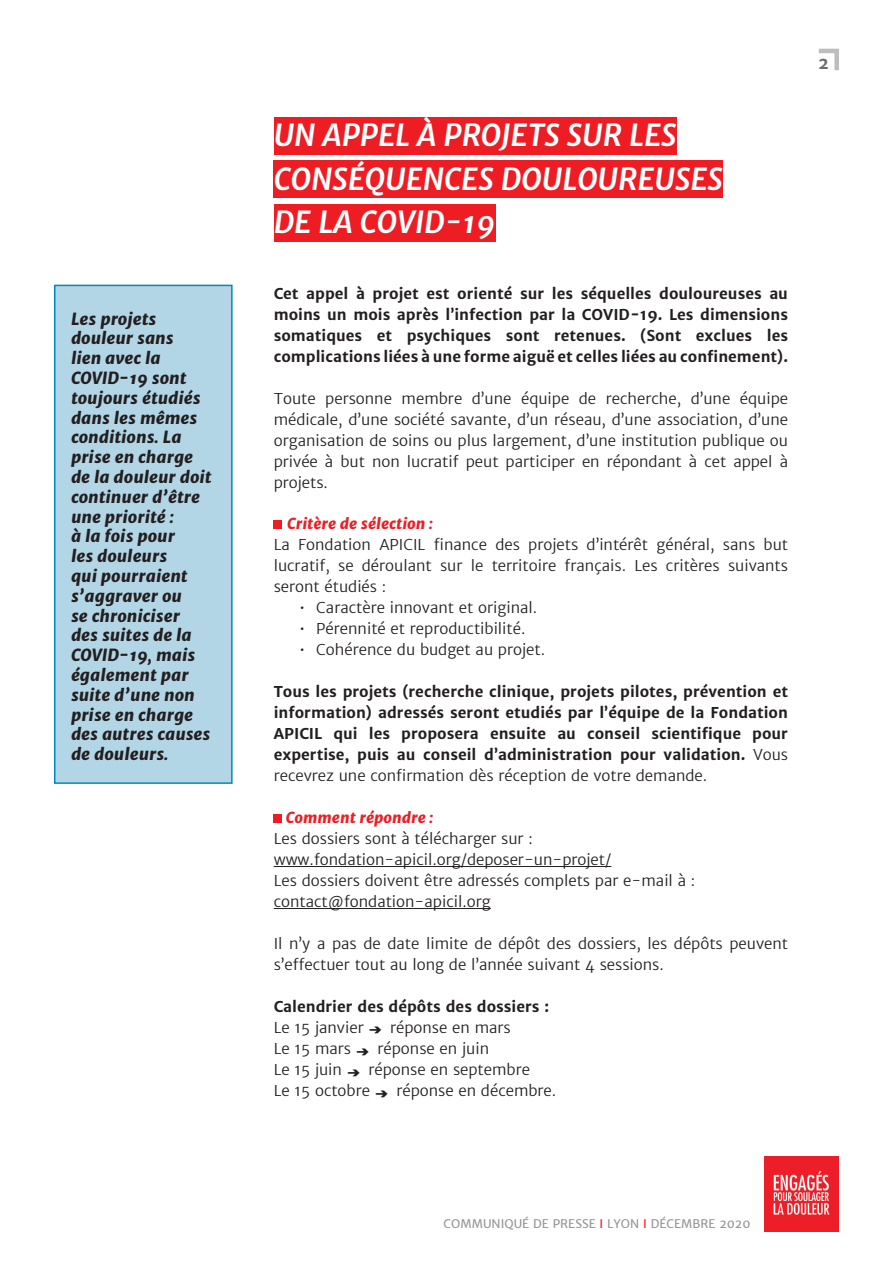
<style>
.page{position:relative;width:893px;height:1263px;background:#fff}
.page>*{position:absolute;margin:0;border:0;box-sizing:border-box;transform-origin:0 0}
.t1{font:italic 700 30px/43.5px "Merriweather Sans";color:#fff}
.t2{font:italic 800 16.5px/19.8px "Merriweather Sans";color:#231f20}
.t3{font:700 16.5px "Merriweather Sans";color:#6c6d70}
.t4{font:300 15px/21px "Merriweather Sans";color:#231f20}
.t5{font:700 15px/21px "Merriweather Sans";color:#231f20;text-align:justify}
.t6{font:italic 800 15px "Merriweather Sans";color:#ee1d23}
.t7{font:12px "Merriweather Sans";color:#939598}
.s1{font-weight:300}
.s2{font-weight:700}
.s3{font-family:"Montserrat";font-weight:700}
.s4{color:#ee1d23}
</style>
<div class="page">
<svg style="left:818px;top:48px;width:21px;height:23px"></svg>
<img style="left:764px;top:1157px;width:74px;height:74px">
<div style="left:54px;top:285px;width:179px;height:499px;background:#b3d6e7;border:2px solid #018cb4"></div>
<div style="left:274px;top:117px;width:402px;height:38px;background:#ee1d23"></div>
<div style="left:274px;top:160px;width:449px;height:38px;background:#ee1d23"></div>
<div style="left:274px;top:204px;width:221px;height:38px;background:#ee1d23"></div>
<hr style="left:274px;top:866px;width:337px;height:1px;background:#231f20">
<hr style="left:274px;top:908px;width:217px;height:1px;background:#231f20">
<div style="left:274px;top:520px;width:8px;height:9px;background:#ee1d23"></div>
<div style="left:274px;top:814px;width:8px;height:9px;background:#ee1d23"></div>
<hr style="left:892px;top:1009px;width:1px;height:254px;background:#ee1d23">
<p class="t2" style="left:71px;top:308px;width:142px">Les projets douleur sans<br>lien avec la<br>COVID‑ 19 sont toujours étudiés dans les mêmes conditions. La prise en charge de la douleur doit continuer d’être une priorité :<br>à la fois pour<br>les douleurs<br>qui pourraient s’aggraver ou<br>se chroniciser<br>des suites de la<br>COVID-19, mais également par suite d’une non prise en charge des autres causes de douleurs.</p>
<h1 class="t1" style="left:274px;top:113px;width:451px">UN APPEL À PROJETS SUR LES<br>CONSÉQUENCES DOULOUREUSES<br>DE LA COVID-19</h1>
<p class="t5" style="left:274px;top:283px;width:516px">Cet appel à projet est orienté sur les séquelles douloureuses au moins un mois après l’infection par la COVID-19. Les dimensions somatiques et psychiques sont retenues. (Sont exclues les complications liées à une forme aiguë et celles liées au confinement).</p>
<p class="t4" style="left:274px;top:388px;width:516px;text-align:justify">Toute personne membre d’une équipe de recherche, d’une équipe médicale, d’une société savante, d’un réseau, d’une association, d’une organisation de soins ou plus largement, d’une institution publique ou privée à but non lucratif peut participer en répondant à cet appel à projets.</p>
<p class="t6" style="left:287px;top:513px;width:147px">Critère de sélection :</p>
<p class="t4" style="left:274px;top:534px;width:516px;text-align:justify">La Fondation APICIL finance des projets d’intérêt général, sans but lucratif, se déroulant sur le territoire français. Les critères suivants seront étudiés :</p>
<p class="t4" style="left:299px;top:597px;width:240px">• Caractère innovant et original.</p>
<p class="t4" style="left:299px;top:618px;width:228px">• Pérennité et reproductibilité.</p>
<p class="t4" style="left:299px;top:639px;width:247px">• Cohérence du budget au projet.</p>
<p class="t5" style="left:274px;top:681px;width:516px">Tous les projets (recherche clinique, projets pilotes, prévention et information) adressés seront etudiés par l’équipe de la Fondation APICIL qui les proposera ensuite au conseil scientifique pour expertise, puis au conseil d’administration pour validation. <span class="s1">Vous recevrez une confirmation dès réception de votre demande.</span></p>
<p class="t6" style="left:286px;top:807px;width:149px">Comment répondre :</p>
<p class="t4" style="left:274px;top:828px;width:423px">Les dossiers sont à télécharger sur : www.fondation-apicil.org/deposer-un-projet/<br>Les dossiers doivent être adressés complets par e-mail à : contact@fondation-apicil.org</p>
<p class="t4" style="left:274px;top:933px;width:516px">Il n’y a pas de date limite de dépôt des dossiers, les dépôts peuvent s’effectuer tout au long de l’année suivant 4 sessions.</p>
<p class="t4" style="left:274px;top:996px;width:284px"><span class="s2">Calendrier des dépôts des dossiers :<br></span>Le 15 janvier <span class="s3">→</span> réponse en mars<br>Le 15 mars <span class="s3">→</span> réponse en juin<br>Le 15 juin <span class="s3">→</span> réponse en septembre<br>Le 15 octobre <span class="s3">→</span> réponse en décembre.</p>
<p class="t3" style="left:818px;top:53px;width:12px">2</p>
<p class="t7" style="left:444px;top:1216px;width:308px">COMMUNIQUÉ DE PRESSE <span class="s4">I</span> LYON <span class="s4">I</span> DÉCEMBRE 2020</p>
</div>
